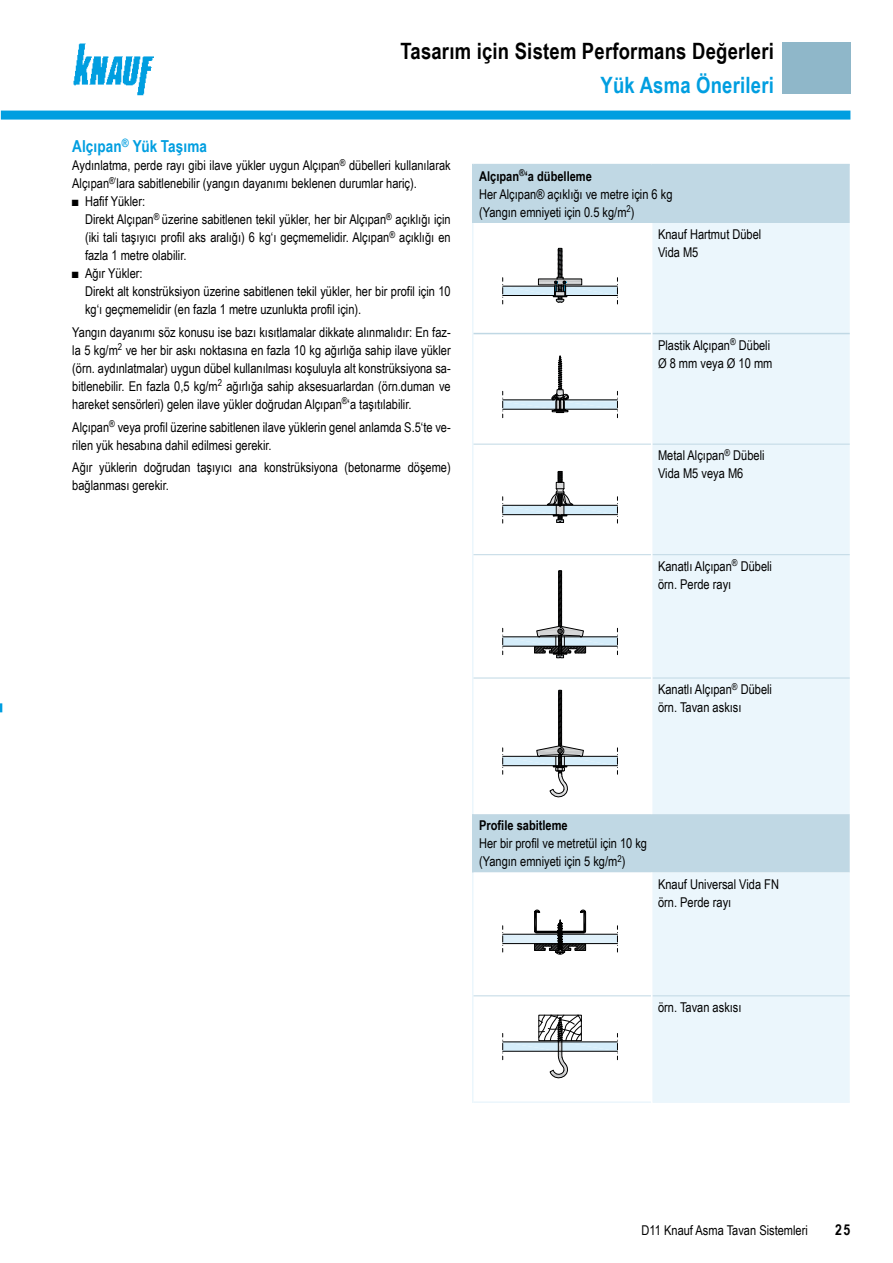
<style>
.page{position:relative;width:893px;height:1263px;background:#fff}
.page>*{position:absolute;margin:0;border:0;box-sizing:border-box;transform-origin:0 0}
.t1{font:700 22.5px "Arial Narrow";letter-spacing:.01em;color:#000}
.t2{font:700 22.5px "Arial Narrow";letter-spacing:.01em;color:#009ee0}
.t3{font:700 16.5px "Arial Narrow";letter-spacing:.005em;color:#009ee0}
.t4{font:700 15px "Arial Narrow";color:#000}
.t5{font:13.5px/18px "Arial Narrow";color:#000}
.t6{font:700 13.5px "Arial Narrow";color:#000}
.s1{font-weight:700}
</style>
<div class="page">
<img style="left:73px;top:43px;width:80px;height:53px">
<div style="left:1px;top:111px;width:849px;height:9px;background:#009ee0"></div>
<svg style="left:0;top:703px;width:2px;height:9px"></svg>
<div style="left:782px;top:43px;width:68px;height:51px;background:#8fb7c9"></div>
<div style="left:473px;top:165px;width:377px;height:58px;background:#c0d8e4"></div>
<svg style="left:473px;top:223px;width:179px;height:878px"></svg>
<svg style="left:652px;top:223px;width:198px;height:878px;background:#e8f3fa"></svg>
<hr style="left:652px;top:333px;width:198px;height:1px;background:#c0d8e4">
<hr style="left:652px;top:444px;width:198px;height:1px;background:#c0d8e4">
<hr style="left:652px;top:554px;width:198px;height:1px;background:#c0d8e4">
<hr style="left:652px;top:678px;width:198px;height:1px;background:#c0d8e4">
<hr style="left:652px;top:995px;width:198px;height:1px;background:#c0d8e4">
<hr style="left:473px;top:164px;width:179px;height:1px;background:#c0d8e4">
<hr style="left:652px;top:164px;width:198px;height:1px;background:#c0d8e4">
<hr style="left:472px;top:223px;width:1px;height:111px;background:#ebf6fc">
<hr style="left:472px;top:334px;width:1px;height:110px;background:#ebf6fc">
<hr style="left:472px;top:444px;width:1px;height:111px;background:#ebf6fc">
<hr style="left:472px;top:555px;width:1px;height:123px;background:#ebf6fc">
<hr style="left:472px;top:678px;width:1px;height:136px;background:#ebf6fc">
<hr style="left:472px;top:872px;width:1px;height:124px;background:#ebf6fc">
<hr style="left:472px;top:996px;width:1px;height:107px;background:#ebf6fc">
<hr style="left:472px;top:164px;width:1px;height:59px;background:#c0d8e4">
<hr style="left:651px;top:223px;width:1px;height:111px;background:#fff">
<hr style="left:651px;top:334px;width:1px;height:110px;background:#fff">
<hr style="left:651px;top:444px;width:1px;height:111px;background:#fff">
<hr style="left:651px;top:555px;width:1px;height:123px;background:#fff">
<hr style="left:651px;top:678px;width:1px;height:136px;background:#fff">
<hr style="left:651px;top:872px;width:1px;height:124px;background:#fff">
<hr style="left:473px;top:1101px;width:178px;height:2px;background:#ebf6fc">
<hr style="left:652px;top:1101px;width:198px;height:2px;background:#ebf6fc">
<hr style="left:651px;top:996px;width:1px;height:107px;background:#fff">
<hr style="left:472px;top:814px;width:1px;height:58px;background:#c0d8e4">
<hr style="left:473px;top:333px;width:178px;height:1px;background:#c0d8e4">
<hr style="left:473px;top:444px;width:178px;height:1px;background:#c0d8e4">
<hr style="left:473px;top:554px;width:178px;height:1px;background:#c0d8e4">
<hr style="left:473px;top:678px;width:178px;height:1px;background:#c0d8e4">
<hr style="left:473px;top:995px;width:178px;height:1px;background:#c0d8e4">
<svg style="left:502px;top:248px;width:116px;height:56px"></svg>
<svg style="left:502px;top:353px;width:116px;height:65px"></svg>
<svg style="left:502px;top:471px;width:116px;height:52px"></svg>
<div style="left:559px;top:570px;width:3px;height:56px;border:1px solid #000"></div>
<svg style="left:502px;top:571px;width:116px;height:87px"></svg>
<svg style="left:502px;top:690px;width:116px;height:112px"></svg>
<svg style="left:502px;top:909px;width:116px;height:46px"></svg>
<svg style="left:502px;top:1014px;width:116px;height:69px"></svg>
<h1 class="t1" style="left:400px;top:34px;width:375px">Tasarım için Sistem Performans Değerleri</h1>
<h1 class="t2" style="left:600px;top:68px;width:175px">Yük Asma Önerileri</h1>
<p class="t3" style="left:72px;top:134px;width:136px">Alçıpan<sup>®</sup> Yük Taşıma</p>
<p class="t5" style="left:72px;top:156px;width:380px">Aydınlatma, perde rayı gibi ilave yükler uygun Alçıpan<sup>®</sup> dübelleri kullanılarak<br>Alçıpan<sup>®‘</sup>lara sabitlenebilir (yangın dayanımı beklenen durumlar hariç).</p>
<p class="t5" style="left:85px;top:192px;width:367px;text-indent:-13px">■ Hafif Yükler:<br>Direkt Alçıpan<sup>®</sup> üzerine sabitlenen tekil yükler, her bir Alçıpan<sup>®</sup> açıklığı için (iki tali taşıyıcı profil aks aralığı) 6 kg‘ı geçmemelidir. Alçıpan<sup>®</sup> açıklığı en fazla 1 metre olabilir.</p>
<p class="t5" style="left:85px;top:264px;width:367px;text-indent:-13px">■ Ağır Yükler:<br>Direkt alt konstrüksiyon üzerine sabitlenen tekil yükler, her bir profil için 10 kg‘ı geçmemelidir (en fazla 1 metre uzunlukta profil için).</p>
<p class="t5" style="left:72px;top:323px;width:380px;text-align:justify">Yangın dayanımı söz konusu ise bazı kısıtlamalar dikkate alınmalıdır: En faz&shy;la 5 kg/m<sup>2</sup> ve her bir askı noktasına en fazla 10 kg ağırlığa sahip ilave yükler (örn. aydınlatmalar) uygun dübel kullanılması koşuluyla alt konstrüksiyona sa&shy;bitlenebilir. En fazla 0,5 kg/m<sup>2</sup> ağırlığa sahip aksesuarlardan (örn.duman ve hareket sensörleri) gelen ilave yükler doğrudan Alçıpan<sup>®</sup>‘a taşıtılabilir.</p>
<p class="t5" style="left:72px;top:417px;width:380px">Alçıpan<sup>®</sup> veya profil üzerine sabitlenen ilave yüklerin genel anlamda S.5‘te ve&shy;rilen yük hesabına dahil edilmesi gerekir.</p>
<p class="t5" style="left:72px;top:458px;width:380px">Ağır yüklerin doğrudan taşıyıcı ana konstrüksiyona (betonarme döşeme) bağlanması gerekir.</p>
<p class="t5" style="left:479px;top:166px;width:195px"><span class="s1">Alçıpan</span><sup>®</sup><span class="s1">‘a dübelleme<br></span>Her Alçıpan® açıklığı ve metre için 6 kg (Yangın emniyeti için 0.5 kg/m<sup>2</sup>)</p>
<p class="t5" style="left:658px;top:225px;width:105px">Knauf Hartmut Dübel<br>Vida M5</p>
<p class="t5" style="left:658px;top:335px;width:116px">Plastik Alçıpan<sup>®</sup> Dübeli<br>Ø 8 mm veya Ø 10 mm</p>
<p class="t5" style="left:658px;top:446px;width:108px">Metal Alçıpan<sup>®</sup> Dübeli<br>Vida M5 veya M6</p>
<p class="t5" style="left:658px;top:556px;width:116px">Kanatlı Alçıpan<sup>®</sup> Dübeli örn. Perde rayı</p>
<p class="t5" style="left:658px;top:680px;width:116px">Kanatlı Alçıpan<sup>®</sup> Dübeli örn. Tavan askısı</p>
<p class="t6" style="left:479px;top:815px;width:90px">Profile sabitleme</p>
<p class="t5" style="left:479px;top:834px;width:169px">Her bir profil ve metretül için 10 kg (Yangın emniyeti için 5 kg/m<sup>2</sup>)</p>
<p class="t5" style="left:658px;top:874px;width:123px">Knauf Universal Vida FN örn. Perde rayı</p>
<p class="t5" style="left:658px;top:998px;width:85px">örn. Tavan askısı</p>
<p class="t5" style="left:641px;top:1220px;width:168px">D11 Knauf Asma Tavan Sistemleri</p>
<p class="t4" style="left:835px;top:1218px;width:17px">25</p>
</div>
